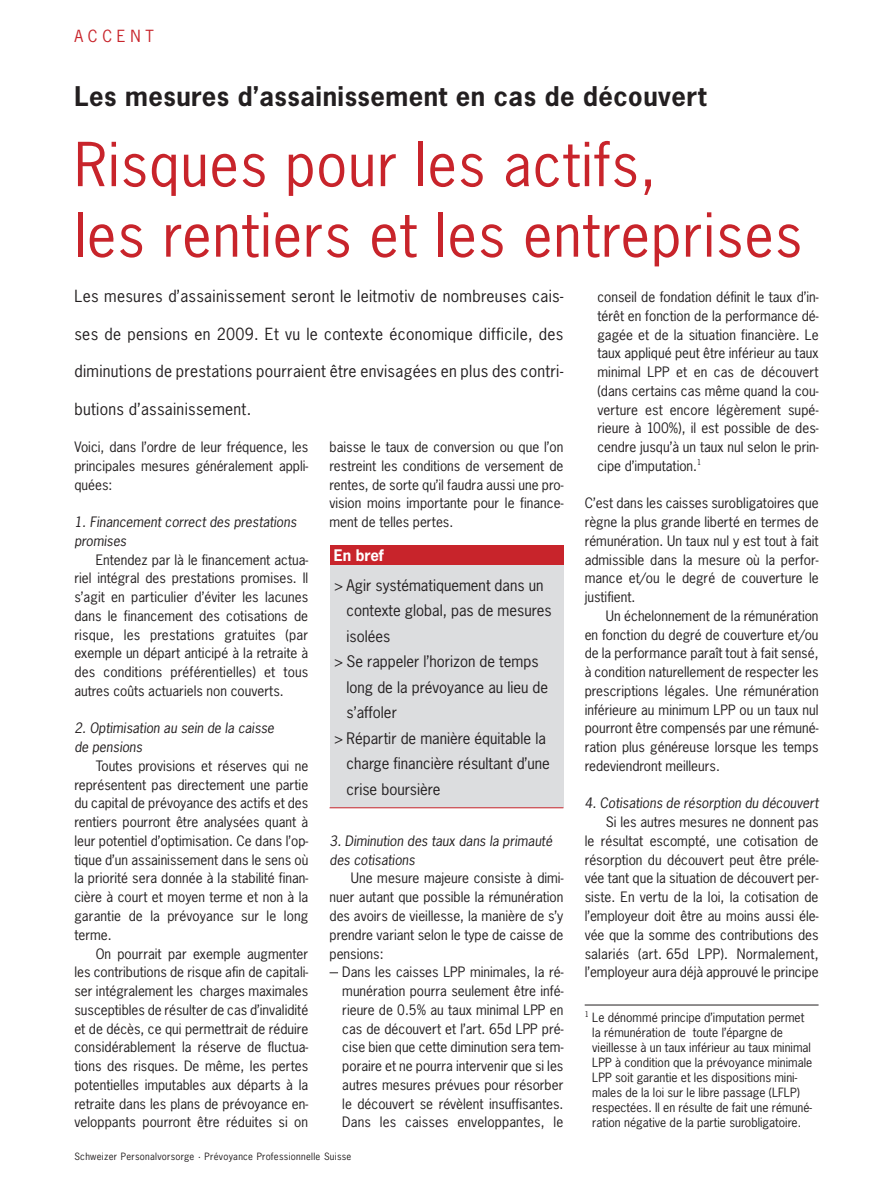
<style>
.page{position:relative;width:893px;height:1191px;background:#fff}
.page>*{position:absolute;margin:0;border:0;box-sizing:border-box;transform-origin:0 0}
._00__Haupttitel_rot{font:57px/70.5px "News Gothic LT";letter-spacing:.02em;color:#c8242b}
._01__Obertitel{font:700 25.5px "News Gothic LT";letter-spacing:.02em;color:#231f20}
._02__Lead_franz{font:15.75px "News Gothic LT";letter-spacing:.02em;color:#231f20}
.t1{font:15.75px "News Gothic LT";color:#c8242b}
._11__In_Kürze{font:15px/25.5px "News Gothic LT";color:#231f20}
._06__klein_fett{font:700 15px "News Gothic LT";color:#fff}
._05__Body_f_Einzug{font:13.5px/18.8px "News Gothic LT";color:#231f20;text-align:justify}
._05__Body_f_Aufzählu{font:13.5px/18.8px "News Gothic LT";color:#231f20;text-align:justify}
._05__Body_f_ohne_Ein{font:13.5px/18.8px "News Gothic LT";color:#231f20;text-align:justify}
._03__Zwischentitel_k{font:italic 13.5px/18.8px "News Gothic LT";color:#231f20}
._07__Fussnote{font:12px/15px "News Gothic LT";color:#231f20}
.t2{font:9.45px "News Gothic LT";letter-spacing:.03em;color:#231f20}
._07__Fussnote-2{font:7.5px "News Gothic LT";color:#231f20}
</style>
<div class="page">
<hr style="left:585px;top:1004px;width:234px;height:1px;background:#231f20">
<div style="left:330px;top:550px;width:233px;height:258px;background:#dcdddf"></div>
<hr style="left:330px;top:807px;width:233px;height:1px;background:#c8242b">
<div style="left:330px;top:545px;width:233px;height:19px;background:#c8242b"></div>
<p class="t1" style="left:74px;top:26px;width:14px">acc</p>
<p class="t1" style="left:117px;top:26px;width:38px">ent</p>
<p class="_01__Obertitel" style="left:74px;top:79px;width:634px">Les mesures d’assainissement en cas de découvert</p>
<p class="_00__Haupttitel_rot" style="left:74px;top:129px;width:729px">Risques pour les actifs,<br>les rentiers et les entreprises</p>
<p class="_02__Lead_franz" style="left:74px;top:286px;width:490px">Les mesures d’assainissement seront le leitmotiv de nombreuses cais-</p>
<p class="_02__Lead_franz" style="left:74px;top:323px;width:490px">ses de pensions en 2009. Et vu le contexte économique difficile, des</p>
<p class="_02__Lead_franz" style="left:74px;top:361px;width:490px">diminutions de prestations pourraient être envisagées en plus des contri-</p>
<p class="_02__Lead_franz" style="left:74px;top:398px;width:178px">butions d’assainissement.</p>
<p class="_05__Body_f_ohne_Ein" style="left:74px;top:437px;width:235px">Voici, dans l’ordre de leur fréquence, les principales mesures généralement appli&shy;quées:</p>
<p class="_03__Zwischentitel_k" style="left:74px;top:512px;width:224px">1. Financement correct des prestations promises</p>
<p class="_05__Body_f_Einzug" style="left:74px;top:550px;width:235px;text-indent:21px">Entendez par là le financement actua&shy;riel intégral des prestations promises. Il s’agit en particulier d’éviter les lacunes dans le financement des cotisations de risque, les prestations gratuites (par exemple un départ anticipé à la retraite à des conditions préférentielles) et tous autres coûts actuariels non couverts.</p>
<p class="_03__Zwischentitel_k" style="left:74px;top:719px;width:201px">2. Optimisation au sein de la caisse</p>
<p class="_03__Zwischentitel_k" style="left:74px;top:737px;width:69px">de pensions</p>
<p class="_05__Body_f_Einzug" style="left:74px;top:756px;width:235px;text-indent:21px">Toutes provisions et réserves qui ne représentent pas directement une partie du capital de prévoyance des actifs et des rentiers pourront être analysées quant à leur potentiel d’optimisation. Ce dans l’op&shy;tique d’un assainissement dans le sens où la priorité sera donnée à la stabilité finan&shy;cière à court et moyen terme et non à la garantie de la prévoyance sur le long terme.</p>
<p class="_05__Body_f_Einzug" style="left:74px;top:944px;width:235px;text-indent:21px">On pourrait par exemple augmenter les contributions de risque afin de capitali&shy;ser intégralement les charges maximales susceptibles de résulter de cas d’invalidité et de décès, ce qui permettrait de réduire considérablement la réserve de fluctua&shy;tions des risques. De même, les pertes potentielles imputables aux départs à la retraite dans les plans de prévoyance en&shy;veloppants pourront être réduites si on</p>
<p class="t2" style="left:74px;top:1150px;width:279px">Schweizer Personalvorsorge . Prévoyance Professionnelle Suisse</p>
<p class="_05__Body_f_Einzug" style="left:330px;top:437px;width:235px">baisse le taux de conversion ou que l’on restreint les conditions de versement de rentes, de sorte qu’il faudra aussi une pro&shy;vision moins importante pour le finance&shy;ment de telles pertes.</p>
<p class="_06__klein_fett" style="left:334px;top:545px;width:52px">En bref</p>
<p class="_11__In_Kürze" style="left:347px;top:572px;width:206px;text-indent:-13px">&gt; Agir systématiquement dans un contexte global, pas de mesures isolées</p>
<p class="_11__In_Kürze" style="left:347px;top:648px;width:203px;text-indent:-13px">&gt; Se rappeler l’horizon de temps long de la prévoyance au lieu de s’affoler</p>
<p class="_11__In_Kürze" style="left:347px;top:725px;width:205px;text-indent:-13px">&gt; Répartir de manière équitable la charge financière résultant d’une crise boursière</p>
<p class="_03__Zwischentitel_k" style="left:330px;top:831px;width:224px">3. Diminution des taux dans la primauté des cotisations</p>
<p class="_05__Body_f_Einzug" style="left:330px;top:869px;width:235px;text-indent:21px">Une mesure majeure consiste à dimi&shy;nuer autant que possible la rémunération des avoirs de vieillesse, la manière de s’y prendre variant selon le type de caisse de pensions:</p>
<p class="_05__Body_f_Aufzählu" style="left:342px;top:962px;width:223px">Dans les caisses LPP minimales, la ré&shy;munération pourra seulement être infé&shy;rieure de 0.5% au taux minimal LPP en cas de découvert et l’art. 65d LPP pré&shy;cise bien que cette diminution sera tem&shy;poraire et ne pourra intervenir que si les autres mesures prévues pour résorber le découvert se révèlent insuffisantes.<br>Dans les caisses enveloppantes, le</p>
<p class="_05__Body_f_Aufzählu" style="left:597px;top:287px;width:223px">conseil de fondation définit le taux d’in&shy;térêt en fonction de la performance dé&shy;gagée et de la situation financière. Le taux appliqué peut être inférieur au taux minimal LPP et en cas de découvert (dans certains cas même quand la cou&shy;verture est encore légèrement supé&shy;rieure à 100%), il est possible de des&shy;cendre jusqu’à un taux nul selon le prin&shy;cipe d’imputation.<sup>1</sup></p>
<p class="_05__Body_f_ohne_Ein" style="left:585px;top:494px;width:235px">C’est dans les caisses surobligatoires que règne la plus grande liberté en termes de rémunération. Un taux nul y est tout à fait admissible dans la mesure où la perfor&shy;mance et/ou le degré de couverture le justifient.</p>
<p class="_05__Body_f_Einzug" style="left:585px;top:606px;width:235px;text-indent:21px">Un échelonnement de la rémunération en fonction du degré de couverture et/ou de la performance paraît tout à fait sensé, à condition naturellement de respecter les prescriptions légales. Une rémunération inférieure au minimum LPP ou un taux nul pourront être compensés par une rémuné&shy;ration plus généreuse lorsque les temps redeviendront meilleurs.</p>
<p class="_03__Zwischentitel_k" style="left:585px;top:794px;width:235px">4. Cotisations de résorption du découvert</p>
<p class="_05__Body_f_Einzug" style="left:585px;top:812px;width:235px;text-indent:21px">Si les autres mesures ne donnent pas le résultat escompté, une cotisation de résorption du découvert peut être préle&shy;vée tant que la situation de découvert per&shy;siste. En vertu de la loi, la cotisation de l’employeur doit être au moins aussi éle&shy;vée que la somme des contributions des salariés (art. 65d LPP). Normalement, l’employeur aura déjà approuvé le principe</p>
<p class="_07__Fussnote-2" style="left:585px;top:1009px;width:6px">1</p>
<p class="_07__Fussnote" style="left:592px;top:1010px;width:221px">Le dénommé principe d’imputation permet la rémunération de toute l’épargne de vieillesse à un taux inférieur au taux minimal LPP à condition que la prévoyance minimale LPP soit garantie et les dispositions mini&shy;males de la loi sur le libre passage (LFLP) respectées. Il en résulte de fait une rémuné&shy;ration négative de la partie surobligatoire.</p>
</div>
